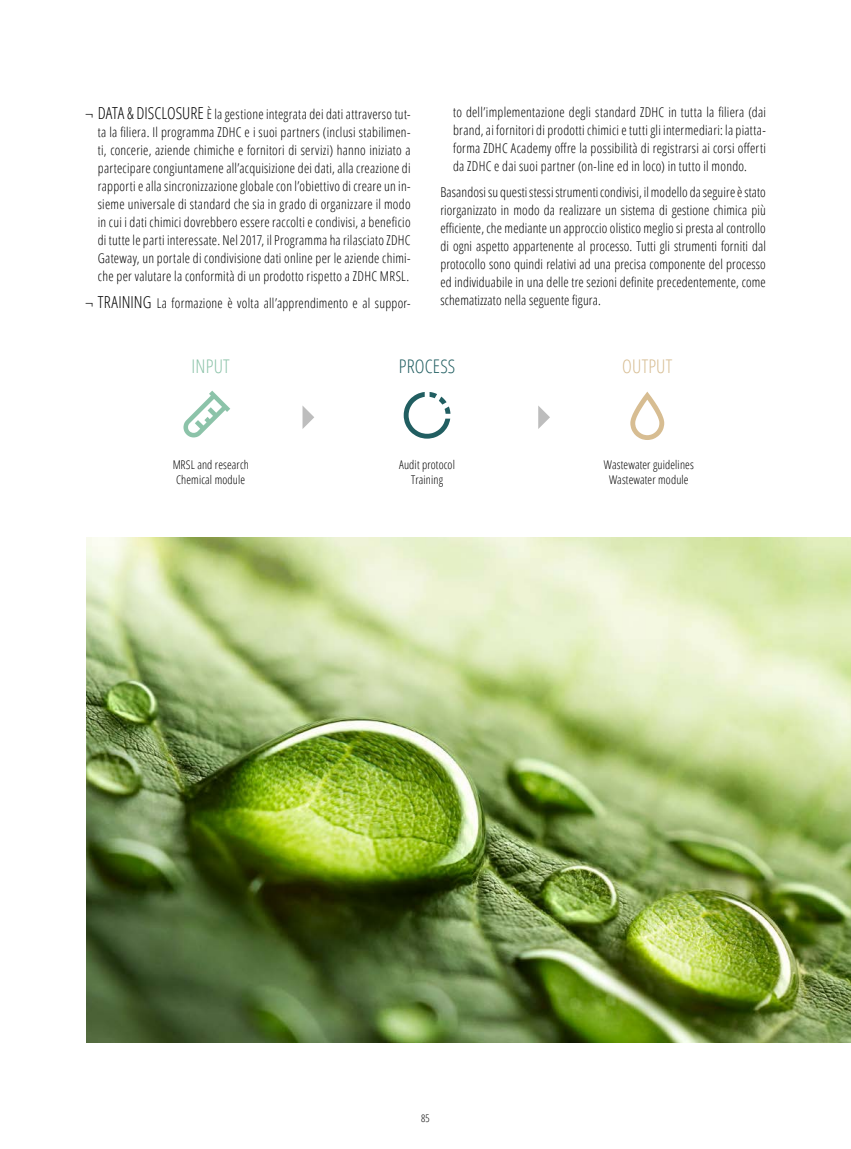
<style>
.page{position:relative;width:851px;height:1149px;background:#fff}
.page>*{position:absolute;margin:0;border:0;box-sizing:border-box;transform-origin:0 0}
.t1{font:300 18.75px "Open Sans Condensed";letter-spacing:.01em;color:#215e61}
.t2{font:300 18.75px "Open Sans Condensed";letter-spacing:.01em;color:#d7bd92}
.t3{font:300 18.75px "Open Sans Condensed";letter-spacing:.01em;color:#8cc3a9}
.t4{font:300 13.5px/18px "Open Sans Condensed";letter-spacing:.015em;color:#000;text-align:justify}
.t5{font:300 12px/14.4px "Open Sans Condensed";letter-spacing:.01em;color:#000;text-align:center}
.t6{font:300 10.5px "Open Sans Condensed";color:#000}
.s1{font-family:"Frutiger";font-stretch:condensed}
.s2{font-size:16.5px}
</style>
<div class="page">
<img style="left:86px;top:537px;width:764px;height:505px">
<svg style="left:302px;top:406px;width:12px;height:23px"></svg>
<svg style="left:538px;top:406px;width:12px;height:23px"></svg>
<svg style="left:183px;top:390px;width:47px;height:47px"></svg>
<svg style="left:403px;top:392px;width:47px;height:46px"></svg>
<svg style="left:630px;top:391px;width:34px;height:49px"></svg>
<p class="t4" style="left:98px;top:105px;width:314px;text-indent:-13px"><span class="s1">¬</span> <span class="s2">DATA &amp; DISCLOSURE</span> È la gestione integrata dei dati attraverso tut&shy;ta la filiera. Il programma ZDHC e i suoi partners (inclusi stabilimen&shy;ti, concerie, aziende chimiche e fornitori di servizi) hanno iniziato a partecipare congiuntamene all’acquisizione dei dati, alla creazione di rapporti e alla sincronizzazione globale con l’obiettivo di creare un in&shy;sieme universale di standard che sia in grado di organizzare il modo in cui i dati chimici dovrebbero essere raccolti e condivisi, a beneficio di tutte le parti interessate. Nel 2017, il Programma ha rilasciato ZDHC Gateway, un portale di condivisione dati online per le aziende chimi&shy;che per valutare la conformità di un prodotto rispetto a ZDHC MRSL.</p>
<p class="t4" style="left:85px;top:293px;width:327px"><span class="s1">¬</span> <span class="s2">TRAINING</span> La formazione è volta all’apprendimento e al suppor-</p>
<p class="t4" style="left:453px;top:102px;width:314px">to dell’implementazione degli standard ZDHC in tutta la filiera (dai brand, ai fornitori di prodotti chimici e tutti gli intermediari: la piatta&shy;forma ZDHC Academy offre la possibilità di registrarsi ai corsi offerti da ZDHC e dai suoi partner (on-line ed in loco) in tutto il mondo.</p>
<p class="t4" style="left:440px;top:183px;width:327px">Basandosi su questi stessi strumenti condivisi, il modello da seguire è stato riorganizzato in modo da realizzare un sistema di gestione chimica più efficiente, che mediante un approccio olistico meglio si presta al controllo di ogni aspetto appartenente al processo. Tutti gli strumenti forniti dal protocollo sono quindi relativi ad una precisa componente del processo ed individuabile in una delle tre sezioni definite precedentemente, come schematizzato nella seguente figura.</p>
<h1 class="t3" style="left:191px;top:353px;width:40px">INPUT</h1>
<p class="t5" style="left:172px;top:457px;width:78px">MRSL and research<br>Chemical module</p>
<h1 class="t1" style="left:398px;top:353px;width:58px">PROCESS</h1>
<p class="t5" style="left:399px;top:457px;width:57px">Audit protocol<br>Training</p>
<h1 class="t2" style="left:622px;top:353px;width:52px">OUTPUT</h1>
<p class="t5" style="left:603px;top:457px;width:91px">Wastewater guidelines<br>Wastewater module</p>
<p class="t6" style="left:421px;top:1110px;width:10px">85</p>
</div>
